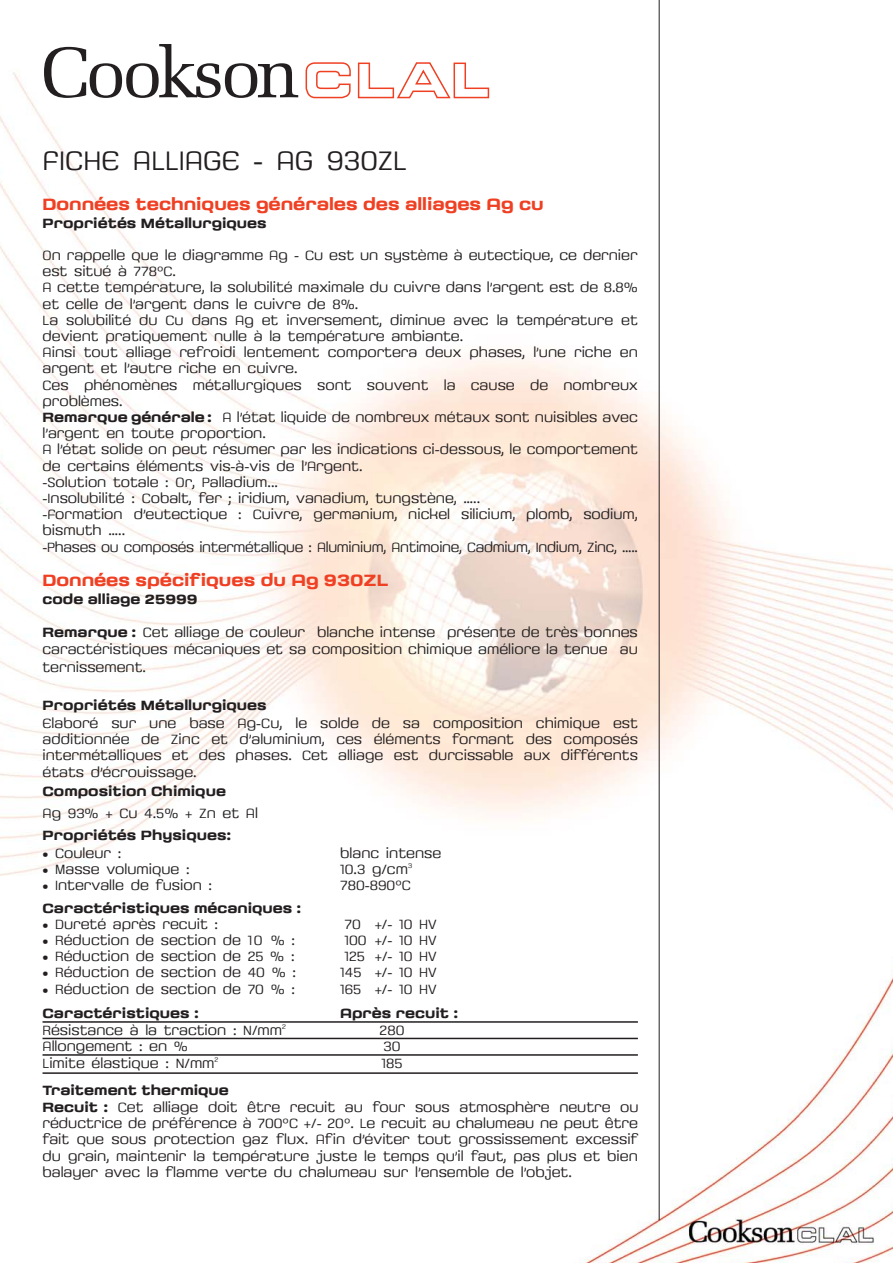
<style>
.page{position:relative;width:893px;height:1263px;background:#fff}
.page>*{position:absolute;margin:0;border:0;box-sizing:border-box;transform-origin:0 0}
.t1{font:300 27px "Saturn";color:#231f20}
.t2{font:700 16.5px "Saturn";color:#ef4023}
.t3{font:300 13.5px/16.2px "Saturn";color:#231f20}
.t4{font:700 13.5px "Saturn";color:#231f20}
.s1{font-weight:700}
</style>
<div class="page">
<img style="left:0;top:0;width:892px;height:1263px">
<hr style="left:43px;top:1021px;width:595px;height:2px;background:#231f20">
<hr style="left:43px;top:1038px;width:595px;height:1px;background:#231f20">
<hr style="left:43px;top:1054px;width:595px;height:2px;background:#231f20">
<hr style="left:43px;top:1072px;width:595px;height:2px;background:#231f20">
<hr style="left:659px;top:0;width:1px;height:1220px;background:#231f20">
<svg style="left:44px;top:44px;width:254px;height:54px"></svg>
<svg style="left:305px;top:62px;width:185px;height:38px"></svg>
<h1 class="t1" style="left:43px;top:149px;width:366px">FICHE ALLIAGE - AG 930ZL</h1>
<p class="t2" style="left:43px;top:197px;width:503px">Données techniques générales des alliages Ag cu</p>
<p class="t4" style="left:43px;top:217px;width:226px">Propriétés Métallurgiques</p>
<p class="t3" style="left:43px;top:248px;width:597px">On rappelle que le diagramme Ag - Cu est un système à eutectique, ce dernier est situé à 778°C.<br>A cette température, la solubilité maximale du cuivre dans l’argent est de 8.8% et celle de l’argent dans le cuivre de 8%.<br>La solubilité du Cu dans Ag et inversement, diminue avec la température et devient pratiquement nulle à la température ambiante.<br>Ainsi tout alliage refroidi lentement comportera deux phases, l’une riche en argent et l’autre riche en cuivre.<br>Ces phénomènes métallurgiques sont souvent la cause de nombreux problèmes.<br><span class="s1">Remarque générale :</span> A l’état liquide de nombreux métaux sont nuisibles avec l’argent en toute proportion.<br>A l’état solide on peut résumer par les indications ci-dessous, le comportement de certains éléments vis-à-vis de l’Argent.<br>-Solution totale : Or, Palladium...<br>-Insolubilité : Cobalt, fer ; iridium, vanadium, tungstène, …..<br>-Formation d’eutectique : Cuivre, germanium, nickel silicium, plomb, sodium, bismuth …..<br>-Phases ou composés intermétallique : Aluminium, Antimoine, Cadmium, Indium, Zinc, …..</p>
<p class="t2" style="left:43px;top:574px;width:348px">Données spécifiques du Ag 930ZL</p>
<p class="t4" style="left:43px;top:593px;width:157px">code alliage 25999</p>
<p class="t3" style="left:43px;top:625px;width:597px;line-height:17.1px;text-align:justify"><span class="s1">Remarque :</span> Cet alliage de couleur blanche intense présente de très bonnes caractéristiques mécaniques et sa composition chimique améliore la tenue au ternissement.</p>
<p class="t4" style="left:43px;top:699px;width:226px">Propriétés Métallurgiques</p>
<p class="t3" style="left:43px;top:716px;width:597px;text-align:justify">Elaboré sur une base Ag-Cu, le solde de sa composition chimique est additionnée de Zinc et d’aluminium, ces éléments formant des composés intermétalliques et des phases. Cet alliage est durcissable aux différents états d’écrouissage.</p>
<p class="t4" style="left:43px;top:786px;width:185px">Composition Chimique</p>
<p class="t3" style="left:43px;top:806px;width:217px">Ag 93% + Cu 4.5% + Zn et Al</p>
<p class="t4" style="left:43px;top:829px;width:190px">Propriétés Physiques:</p>
<p class="t3" style="left:43px;top:846px;width:80px">• Couleur :</p>
<p class="t3" style="left:340px;top:846px;width:102px">blanc intense</p>
<p class="t3" style="left:43px;top:862px;width:149px">• Masse volumique :</p>
<p class="t3" style="left:340px;top:862px;width:73px">10.3 g/cm<sup>3</sup></p>
<p class="t3" style="left:43px;top:878px;width:171px">• Intervalle de fusion :</p>
<p class="t3" style="left:340px;top:878px;width:72px">780-890°C</p>
<p class="t4" style="left:43px;top:902px;width:260px">Caractéristiques mécaniques :</p>
<p class="t3" style="left:43px;top:917px;width:177px">• Dureté après recuit :</p>
<p class="t3" style="left:345px;top:917px;width:94px">70 +/- 10 HV</p>
<p class="t3" style="left:43px;top:933px;width:254px">• Réduction de section de 10 % :</p>
<p class="t3" style="left:345px;top:933px;width:94px">100 +/- 10 HV</p>
<p class="t3" style="left:43px;top:949px;width:254px">• Réduction de section de 25 % :</p>
<p class="t3" style="left:345px;top:949px;width:94px">125 +/- 10 HV</p>
<p class="t3" style="left:43px;top:965px;width:255px">• Réduction de section de 40 % :</p>
<p class="t3" style="left:340px;top:965px;width:98px">145 +/- 10 HV</p>
<p class="t3" style="left:43px;top:981px;width:254px">• Réduction de section de 70 % :</p>
<p class="t3" style="left:340px;top:981px;width:98px">165 +/- 10 HV</p>
<p class="t4" style="left:43px;top:1008px;width:158px">Caractéristiques :</p>
<p class="t4" style="left:340px;top:1008px;width:120px">Après recuit :</p>
<p class="t3" style="left:43px;top:1023px;width:245px">Résistance à la traction : N/mm<sup>2</sup></p>
<p class="t3" style="left:380px;top:1023px;width:26px">280</p>
<p class="t3" style="left:43px;top:1039px;width:147px">Allongement : en %</p>
<p class="t3" style="left:383px;top:1039px;width:19px">30</p>
<p class="t3" style="left:43px;top:1056px;width:177px">Limite élastique : N/mm<sup>2</sup></p>
<p class="t3" style="left:381px;top:1056px;width:22px">185</p>
<p class="t3" style="left:43px;top:1083px;width:597px"><span class="s1">Traitement thermique<br>Recuit :</span> Cet alliage doit être recuit au four sous atmosphère neutre ou réductrice de préférence à 700°C +/- 20°. Le recuit au chalumeau ne peut être fait que sous protection gaz flux. Afin d’éviter tout grossissement excessif du grain, maintenir la température juste le temps qu’il faut, pas plus et bien balayer avec la flamme verte du chalumeau sur l’ensemble de l’objet.</p>
</div>
